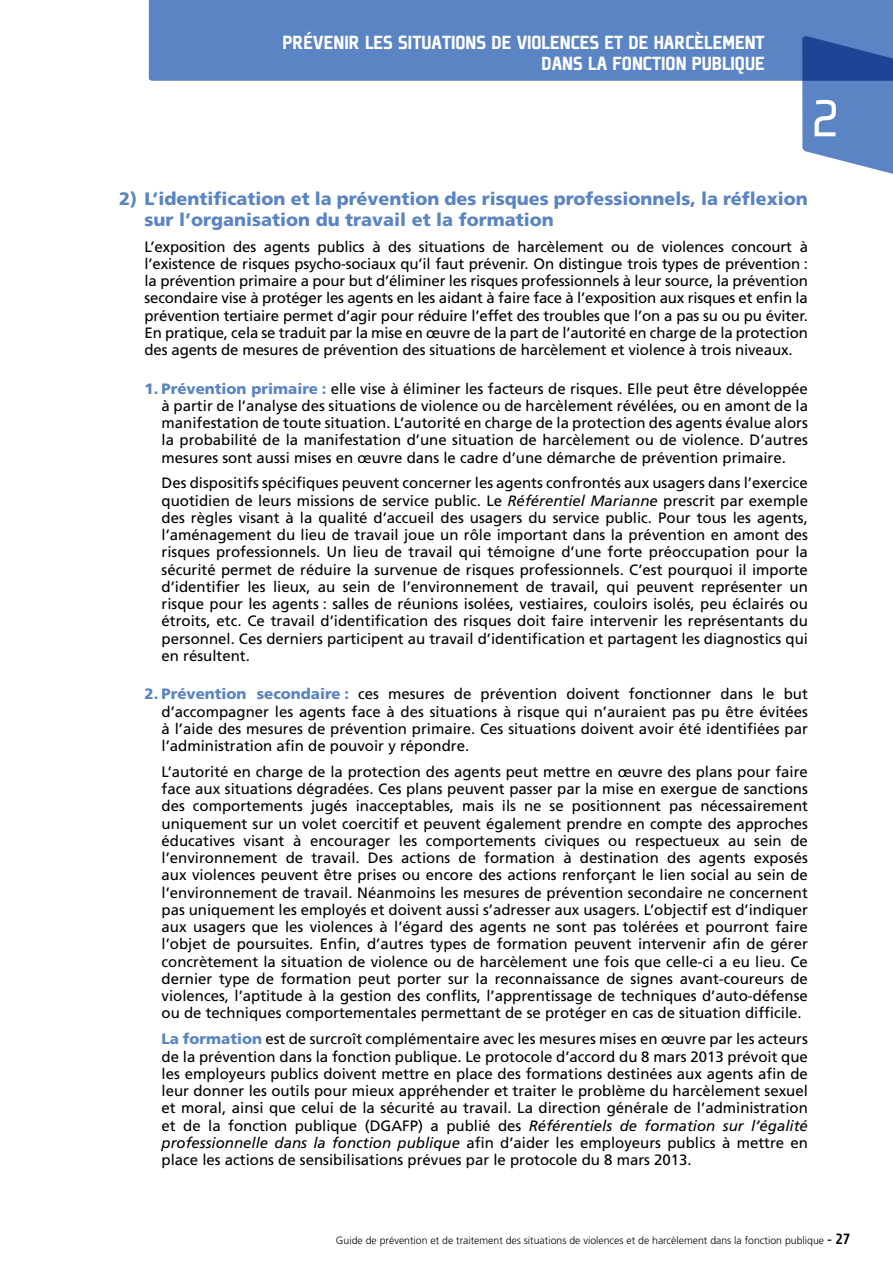
<style>
.page{position:relative;width:893px;height:1263px;background:#fff}
.page>*{position:absolute;margin:0;border:0;box-sizing:border-box;transform-origin:0 0}
.t1{font:57px "Plexes";color:#fff}
.t2{font:900 21px/21px "Plexes";color:#fff;text-align:right}
.t3{font:900 18px/21px "Frutiger LT Std";color:#5a84c3}
.t4{font:15px/17.2px "Frutiger";color:#000;text-align:justify}
.t5{font:300 10.5px "Frutiger";color:#000}
.s1{font-weight:900;color:#5a84c3}
.s2{font-style:italic}
.s3{font-family:"Section Bold Caps";font-weight:400;font-size:15px}
</style>
<div class="page">
<div style="left:149px;top:0;width:744px;height:81px;background:#5a84c3"></div>
<svg style="left:802px;top:36px;width:91px;height:138px;background:#5a7fbd"></svg>
<h2 class="t2" style="left:283px;top:31px;width:484px">PRÉVENIR LES SITUATIONS DE VIOLENCES ET DE HARCÈLEMENT<br>DANS LA FONCTION PUBLIQUE</h2>
<h1 class="t1" style="left:811px;top:88px;width:30px">2</h1>
<p class="t3" style="left:145px;top:188px;width:665px;text-indent:-26px">2) L’identification et la prévention des risques professionnels, la réflexion sur l’organisation du travail et la formation</p>
<p class="t4" style="left:145px;top:238px;width:665px">L’exposition des agents publics à des situations de harcèlement ou de violences concourt à l’existence de risques psycho-sociaux qu’il faut prévenir. On distingue trois types de prévention : la prévention primaire a pour but d’éliminer les risques professionnels à leur source, la prévention secondaire vise à protéger les agents en les aidant à faire face à l’exposition aux risques et enfin la prévention tertiaire permet d’agir pour réduire l’effet des troubles que l’on a pas su ou pu éviter.<br>En pratique, cela se traduit par la mise en œuvre de la part de l’autorité en charge de la protection des agents de mesures de prévention des situations de harcèlement et violence à trois niveaux.</p>
<p class="t4" style="left:162px;top:380px;width:648px;text-indent:-17px"><span class="s1">1. Prévention primaire :</span> elle vise à éliminer les facteurs de risques. Elle peut être développée à partir de l’analyse des situations de violence ou de harcèlement révélées, ou en amont de la manifestation de toute situation. L’autorité en charge de la protection des agents évalue alors la probabilité de la manifestation d’une situation de harcèlement ou de violence. D’autres mesures sont aussi mises en œuvre dans le cadre d’une démarche de prévention primaire.</p>
<p class="t4" style="left:162px;top:474px;width:648px">Des dispositifs spécifiques peuvent concerner les agents confrontés aux usagers dans l’exercice quotidien de leurs missions de service public. Le <span class="s2">Référentiel Marianne</span> prescrit par exemple des règles visant à la qualité d’accueil des usagers du service public. Pour tous les agents, l’aménagement du lieu de travail joue un rôle important dans la prévention en amont des risques professionnels. Un lieu de travail qui témoigne d’une forte préoccupation pour la sécurité permet de réduire la survenue de risques professionnels. C’est pourquoi il importe d’identifier les lieux, au sein de l’environnement de travail, qui peuvent représenter un risque pour les agents : salles de réunions isolées, vestiaires, couloirs isolés, peu éclairés ou étroits, etc. Ce travail d’identification des risques doit faire intervenir les représentants du personnel. Ces derniers participent au travail d’identification et partagent les diagnostics qui en résultent.</p>
<p class="t4" style="left:162px;top:685px;width:648px;text-indent:-17px"><span class="s1">2. Prévention secondaire :</span> ces mesures de prévention doivent fonctionner dans le but d’accompagner les agents face à des situations à risque qui n’auraient pas pu être évitées à l’aide des mesures de prévention primaire. Ces situations doivent avoir été identifiées par l’administration afin de pouvoir y répondre.</p>
<p class="t4" style="left:162px;top:763px;width:648px">L’autorité en charge de la protection des agents peut mettre en œuvre des plans pour faire face aux situations dégradées. Ces plans peuvent passer par la mise en exergue de sanctions des comportements jugés inacceptables, mais ils ne se positionnent pas nécessairement uniquement sur un volet coercitif et peuvent également prendre en compte des approches éducatives visant à encourager les comportements civiques ou respectueux au sein de l’environnement de travail. Des actions de formation à destination des agents exposés aux violences peuvent être prises ou encore des actions renforçant le lien social au sein de l’environnement de travail. Néanmoins les mesures de prévention secondaire ne concernent pas uniquement les employés et doivent aussi s’adresser aux usagers. L’objectif est d’indiquer aux usagers que les violences à l’égard des agents ne sont pas tolérées et pourront faire l’objet de poursuites. Enfin, d’autres types de formation peuvent intervenir afin de gérer concrètement la situation de violence ou de harcèlement une fois que celle-ci a eu lieu. Ce dernier type de formation peut porter sur la reconnaissance de signes avant-coureurs de violences, l’aptitude à la gestion des conflits, l’apprentissage de techniques d’auto-défense ou de techniques comportementales permettant de se protéger en cas de situation difficile.</p>
<p class="t4" style="left:162px;top:1030px;width:648px"><span class="s1">La formation</span> est de surcroît complémentaire avec les mesures mises en œuvre par les acteurs de la prévention dans la fonction publique. Le protocole d’accord du 8 mars 2013 prévoit que les employeurs publics doivent mettre en place des formations destinées aux agents afin de leur donner les outils pour mieux appréhender et traiter le problème du harcèlement sexuel et moral, ainsi que celui de la sécurité au travail. La direction générale de l’administration et de la fonction publique (DGAFP) a publié des <span class="s2">Référentiels de formation sur l’égalité professionnelle dans la fonction publique</span> afin d’aider les employeurs publics à mettre en place les actions de sensibilisations prévues par le protocole du 8 mars 2013.</p>
<p class="t5" style="left:336px;top:1235px;width:516px">Guide de prévention et de traitement des situations de violences et de harcèlement dans la fonction publique <span class="s3">- 27</span></p>
</div>
